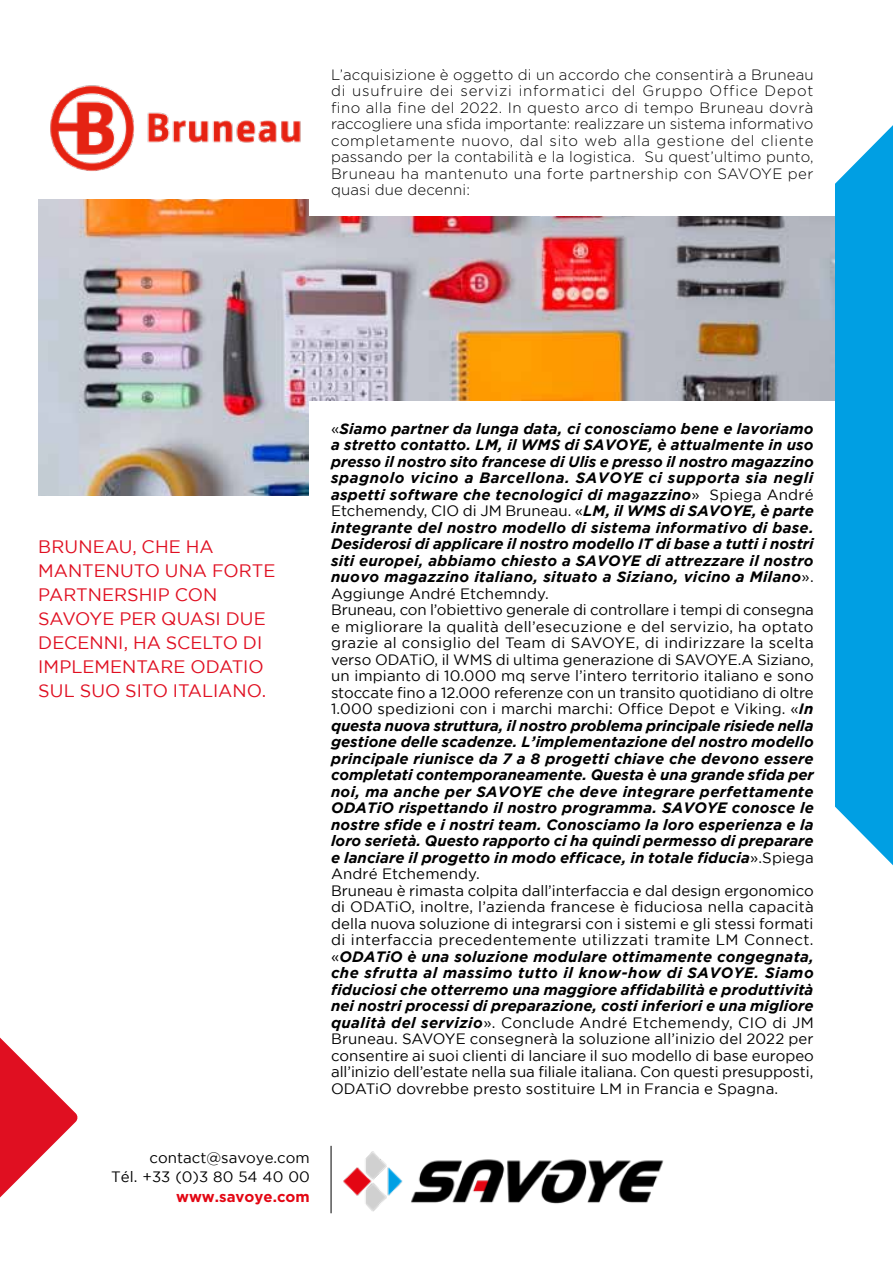
<style>
.page{position:relative;width:893px;height:1263px;background:#fff}
.page>*{position:absolute;margin:0;border:0;box-sizing:border-box;transform-origin:0 0}
.t1{font:18px/24px "Gotham";color:#e00f21}
.t2{font:italic 700 15px/16.5px "Gotham";letter-spacing:.01em;color:#000}
.t3{font:300 15px/16.5px "Gotham";letter-spacing:.025em;color:#000;text-align:justify}
.t4{font:15px/19.5px "Gotham";color:#000;text-align:right}
.t5{font:700 15px "Gotham";color:#e30613}
.s1{font-weight:400;font-style:normal}
</style>
<div class="page">
<svg style="left:835px;top:125px;width:58px;height:740px;background:#14a6e5"></svg>
<img style="left:38px;top:199px;width:797px;height:296px">
<div style="left:310px;top:26px;width:525px;height:190px;background:#fff"></div>
<div style="left:310px;top:402px;width:525px;height:861px;background:#fff"></div>
<svg style="left:0;top:1037px;width:78px;height:161px"></svg>
<hr style="left:331px;top:1146px;width:1px;height:67px;background:#000">
<img style="left:50px;top:85px;width:251px;height:86px">
<img style="left:343px;top:1151px;width:321px;height:61px">
<p class="t3" style="left:331px;top:66px;width:484px">L’acquisizione è oggetto di un accordo che consentirà a Bruneau di usufruire dei servizi informatici del Gruppo Office Depot fino alla fine del 2022. In questo arco di tempo Bruneau dovrà raccogliere una sfida importante: realizzare un sistema informativo completamente nuovo, dal sito web alla gestione del cliente passando per la contabilità e la logistica. Su quest’ultimo punto, Bruneau ha mantenuto una forte partnership con SAVOYE per quasi due decenni:</p>
<p class="t1" style="left:38px;top:534px;width:239px">BRUNEAU, CHE HA<br>MANTENUTO UNA FORTE<br>PARTNERSHIP CON<br>SAVOYE PER QUASI DUE<br>DECENNI, HA SCELTO DI<br>IMPLEMENTARE ODATIO<br>SUL SUO SITO ITALIANO.</p>
<p class="t2" style="left:331px;top:420px;width:484px"><span class="s1">«</span>Siamo partner da lunga data, ci conosciamo bene e lavoriamo a stretto contatto. LM, il WMS di SAVOYE, è attualmente in uso presso il nostro sito francese di Ulis e presso il nostro magazzino spagnolo vicino a Barcellona. SAVOYE ci supporta sia negli aspetti software che tecnologici di magazzino<span class="s1">» Spiega André Etchemendy, CIO di JM Bruneau. «</span>LM, il WMS di SAVOYE, è parte integrante del nostro modello di sistema informativo di base.<br>Desiderosi di applicare il nostro modello IT di base a tutti i nostri siti europei, abbiamo chiesto a SAVOYE di attrezzare il nostro nuovo magazzino italiano, situato a Siziano, vicino a Milano<span class="s1">».<br>Aggiunge André Etchemndy.<br>Bruneau, con l’obiettivo generale di controllare i tempi di consegna e migliorare la qualità dell’esecuzione e del servizio, ha optato grazie al consiglio del Team di SAVOYE, di indirizzare la scelta verso ODATiO, il WMS di ultima generazione di SAVOYE.A Siziano, un impianto di 10.000 mq serve l’intero territorio italiano e sono stoccate fino a 12.000 referenze con un transito quotidiano di oltre 1.000 spedizioni con i marchi marchi: Office Depot e Viking. «</span>In questa nuova struttura, il nostro problema principale risiede nella gestione delle scadenze. L’implementazione del nostro modello principale riunisce da 7 a 8 progetti chiave che devono essere completati contemporaneamente. Questa è una grande sfida per noi, ma anche per SAVOYE che deve integrare perfettamente ODATiO rispettando il nostro programma. SAVOYE conosce le nostre sfide e i nostri team. Conosciamo la loro esperienza e la loro serietà. Questo rapporto ci ha quindi permesso di preparare e lanciare il progetto in modo efficace, in totale fiducia<span class="s1">».Spiega André Etchemendy.<br>Bruneau è rimasta colpita dall’interfaccia e dal design ergonomico di ODATiO, inoltre, l’azienda francese è fiduciosa nella capacità della nuova soluzione di integrarsi con i sistemi e gli stessi formati di interfaccia precedentemente utilizzati tramite LM Connect. «</span>ODATiO è una soluzione modulare ottimamente congegnata, che sfrutta al massimo tutto il know-how di SAVOYE. Siamo fiduciosi che otterremo una maggiore affidabilità e produttività nei nostri processi di preparazione, costi inferiori e una migliore qualità del servizio<span class="s1">». Conclude André Etchemendy, CIO di JM Bruneau. SAVOYE consegnerà la soluzione all’inizio del 2022 per consentire ai suoi clienti di lanciare il suo modello di base europeo all’inizio dell’estate nella sua filiale italiana. Con questi presupposti, ODATiO dovrebbe presto sostituire LM in Francia e Spagna.</span></p>
<p class="t4" style="left:111px;top:1147px;width:200px">contact@savoye.com<br>Tél. +33 (0)3 80 54 40 00</p>
<p class="t5" style="left:176px;top:1188px;width:135px">www.savoye.com</p>
</div>
